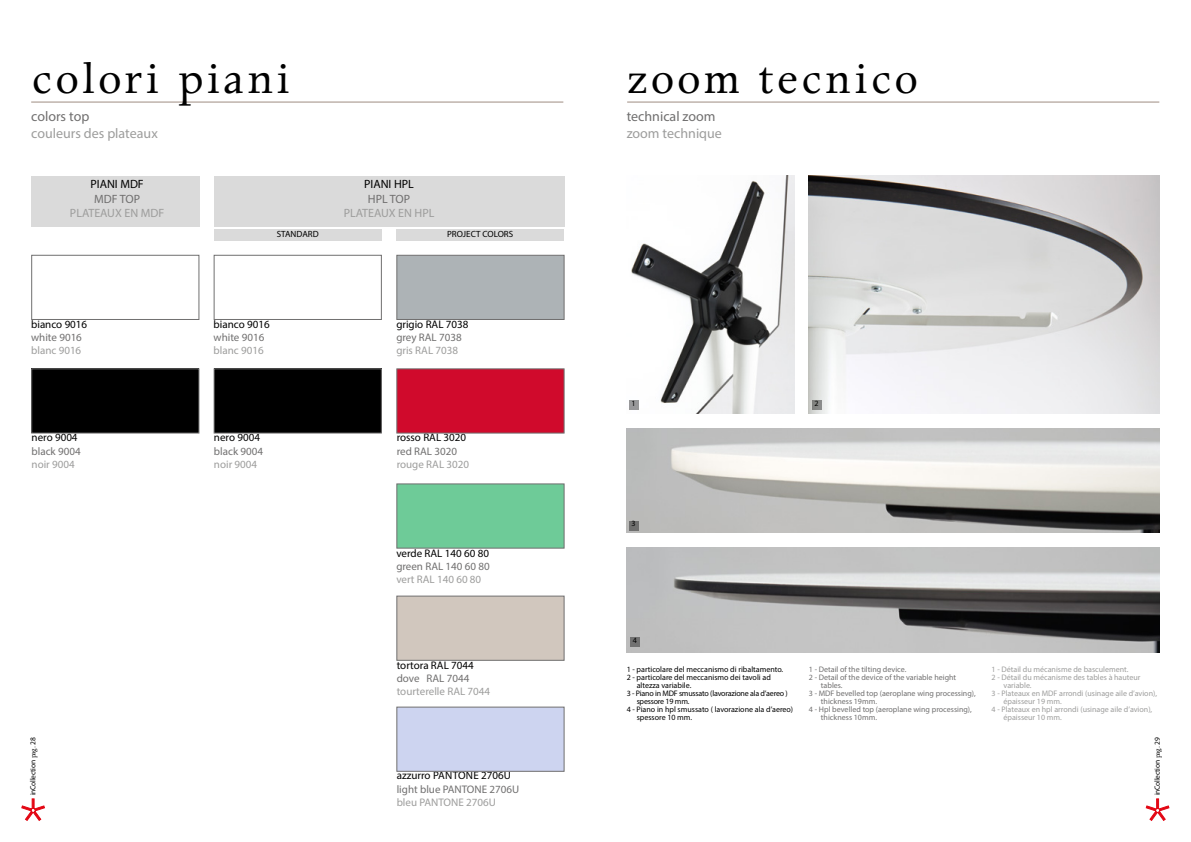
<style>
.page{position:relative;width:1191px;height:842px;background:#fff}
.page>*{position:absolute;margin:0;border:0;box-sizing:border-box;transform-origin:0 0}
.t1{font:48px "Apollo MT Std";letter-spacing:.07em;color:#000}
.t2{font:14px "Myriad Pro";color:#9d9d9c}
.t3{font:14px "Myriad Pro";color:#706f6f}
.t4{font:12px "Myriad Pro";color:#9d9d9c}
.t5{font:12px "Myriad Pro";color:#000}
.t6{font:12px "Myriad Pro";color:#706f6f}
.t7{font:11px "Myriad Pro";color:#000}
.t8{font:11px "Myriad Pro";color:#9d9d9c}
.t9{font:11px "Myriad Pro";color:#706f6f}
.t10{font:9px "Myriad Pro";color:#000}
.t11{font:8px "Myriad Pro";color:#9d9d9c}
.t12{font:8px "Myriad Pro";color:#706f6f}
.t13{font:8px "Myriad Pro";color:#000}
.t14{font:8px "Myriad Pro";letter-spacing:-.025em;color:#000}
.t15{font:7.5px "Myriad Pro";letter-spacing:-.025em;color:#000}
.s1{font-family:"Apollo MT Std"}
</style>
<div class="page">
<div style="left:31px;top:176px;width:168px;height:50px;background:#dadada"></div>
<div style="left:214px;top:176px;width:350px;height:50px;background:#dadada"></div>
<div style="left:214px;top:230px;width:168px;height:11px;background:#dadada"></div>
<div style="left:396px;top:230px;width:168px;height:11px;background:#dadada"></div>
<div style="left:32px;top:369px;width:167px;height:64px;background:#000"></div>
<hr style="left:31px;top:102px;width:532px;height:1px;background:#9e8c82">
<hr style="left:627px;top:102px;width:532px;height:1px;background:#9e8c82">
<img style="left:809px;top:176px;width:350px;height:238px">
<img style="left:629px;top:176px;width:166px;height:238px">
<img style="left:626px;top:547px;width:533px;height:105px">
<img style="left:626px;top:428px;width:533px;height:105px">
<div style="left:629px;top:401px;width:9px;height:9px;background:#98989a"></div>
<div style="left:629px;top:521px;width:9px;height:9px;background:#70706f"></div>
<div style="left:630px;top:638px;width:9px;height:9px;background:#727272"></div>
<div style="left:812px;top:401px;width:9px;height:9px;background:#848684"></div>
<div style="left:32px;top:255px;width:167px;height:65px;background:#fff;border:1px solid #706f6f"></div>
<div style="left:214px;top:255px;width:167px;height:65px;background:#fff;border:1px solid #706f6f"></div>
<div style="left:397px;top:255px;width:167px;height:65px;background:#adb3b6;border:1px solid #706f6f"></div>
<div style="left:397px;top:484px;width:167px;height:64px;background:#6ecb98;border:1px solid #706f6f"></div>
<div style="left:214px;top:369px;width:167px;height:64px;background:#000"></div>
<div style="left:397px;top:369px;width:167px;height:64px;background:#d00a2c;border:1px solid #706f6f"></div>
<div style="left:397px;top:596px;width:167px;height:64px;background:#d1c7be;border:1px solid #706f6f"></div>
<div style="left:397px;top:707px;width:167px;height:64px;background:#cdd4f0;border:1px solid #706f6f"></div>
<svg style="left:1146px;top:799px;width:23px;height:21px"></svg>
<svg style="left:22px;top:799px;width:23px;height:21px"></svg>
<h1 class="t1" style="left:32px;top:53px;width:260px">colori piani</h1>
<h1 class="t1" style="left:627px;top:53px;width:292px">zoom tecnico</h1>
<h2 class="t3" style="left:31px;top:108px;width:60px">colors top</h2>
<h2 class="t2" style="left:31px;top:125px;width:128px">couleurs des plateaux</h2>
<h3 class="t5" style="left:90px;top:177px;width:55px">PIANI MDF</h3>
<h3 class="t6" style="left:94px;top:191px;width:47px">MDF TOP</h3>
<h3 class="t4" style="left:70px;top:205px;width:96px">PLATEAUX EN MDF</h3>
<h3 class="t5" style="left:364px;top:177px;width:51px">PIANI HPL</h3>
<h3 class="t6" style="left:368px;top:191px;width:44px">HPL TOP</h3>
<h3 class="t4" style="left:344px;top:205px;width:92px">PLATEAUX EN HPL</h3>
<p class="t10" style="left:277px;top:228px;width:43px">STANDARD</p>
<p class="t10" style="left:447px;top:228px;width:68px">PROJECT COLORS</p>
<h2 class="t3" style="left:626px;top:108px;width:90px">technical zoom</h2>
<h2 class="t2" style="left:626px;top:125px;width:97px">zoom technique</h2>
<h3 class="t7" style="left:31px;top:317px;width:58px">bianco 9016</h3>
<h3 class="t9" style="left:31px;top:331px;width:52px">white 9016</h3>
<h3 class="t8" style="left:31px;top:344px;width:52px">blanc 9016</h3>
<h3 class="t7" style="left:214px;top:317px;width:58px">bianco 9016</h3>
<h3 class="t9" style="left:214px;top:331px;width:52px">white 9016</h3>
<h3 class="t8" style="left:214px;top:344px;width:52px">blanc 9016</h3>
<h3 class="t7" style="left:396px;top:317px;width:74px">grigio RAL 7038</h3>
<h3 class="t9" style="left:396px;top:331px;width:67px">grey RAL 7038</h3>
<h3 class="t8" style="left:396px;top:344px;width:63px">gris RAL 7038</h3>
<p class="t13" style="left:631px;top:398px;width:6px">1</p>
<p class="t13" style="left:814px;top:398px;width:6px">2</p>
<h3 class="t7" style="left:32px;top:431px;width:48px">nero 9004</h3>
<h3 class="t9" style="left:32px;top:444px;width:51px">black 9004</h3>
<h3 class="t8" style="left:32px;top:457px;width:45px">noir 9004</h3>
<h3 class="t7" style="left:214px;top:431px;width:48px">nero 9004</h3>
<h3 class="t9" style="left:214px;top:444px;width:51px">black 9004</h3>
<h3 class="t8" style="left:214px;top:457px;width:45px">noir 9004</h3>
<h3 class="t7" style="left:397px;top:431px;width:71px">rosso RAL 3020</h3>
<h3 class="t9" style="left:397px;top:444px;width:62px">red RAL 3020</h3>
<h3 class="t8" style="left:397px;top:457px;width:74px">rouge RAL 3020</h3>
<p class="t13" style="left:631px;top:519px;width:6px">3</p>
<h3 class="t7" style="left:396px;top:546px;width:94px">verde RAL 140 60 80</h3>
<h3 class="t9" style="left:396px;top:559px;width:95px">green RAL 140 60 80</h3>
<h3 class="t8" style="left:396px;top:572px;width:86px">vert RAL 140 60 80</h3>
<p class="t13" style="left:633px;top:635px;width:6px">4</p>
<h3 class="t7" style="left:397px;top:658px;width:79px">tortora RAL 7044</h3>
<h3 class="t9" style="left:397px;top:671px;width:74px">dove RAL 7044</h3>
<h3 class="t8" style="left:397px;top:685px;width:95px">tourterelle RAL 7044</h3>
<p class="t13" style="left:626px;top:665px;width:158px">1 - particolare del meccanismo di ribaltamento.</p>
<p class="t13" style="left:626px;top:673px;width:146px">2 - particolare del meccanismo dei tavoli ad</p>
<p class="t13" style="left:636px;top:681px;width:56px">altezza variabile.</p>
<p class="t14" style="left:626px;top:689px;width:163px">3 - Piano in MDF smussato (lavorazione ala d’aereo )</p>
<p class="t14" style="left:636px;top:697px;width:54px">spessore 19 mm.</p>
<p class="t13" style="left:626px;top:705px;width:168px">4 - Piano in hpl smussato ( lavorazione ala d’aereo)</p>
<p class="t13" style="left:636px;top:713px;width:57px">spessore 10 mm.</p>
<p class="t12" style="left:809px;top:665px;width:99px">1 - Detail of the tilting device.</p>
<p class="t12" style="left:809px;top:673px;width:149px">2 - Detail of the device of the variable height</p>
<p class="t12" style="left:821px;top:681px;width:23px">tables.</p>
<p class="t12" style="left:809px;top:689px;width:168px">3 - MDF bevelled top (aeroplane wing processing),</p>
<p class="t12" style="left:821px;top:697px;width:58px">thickness 19mm.</p>
<p class="t12" style="left:809px;top:705px;width:164px">4 - Hpl bevelled top (aeroplane wing processing),</p>
<p class="t12" style="left:821px;top:713px;width:58px">thickness 10mm.</p>
<p class="t11" style="left:991px;top:665px;width:138px">1 - Détail du mécanisme de basculement.</p>
<p class="t11" style="left:991px;top:673px;width:150px">2 - Détail du mécanisme des tables à hauteur</p>
<p class="t11" style="left:1003px;top:681px;width:30px">variable.</p>
<p class="t11" style="left:991px;top:689px;width:167px">3 - Plateaux en MDF arrondi (usinage aile d’avion),</p>
<p class="t11" style="left:1003px;top:697px;width:60px">épaisseur 19 mm.</p>
<p class="t11" style="left:991px;top:705px;width:162px">4 - Plateaux en hpl arrondi (usinage aile d’avion),</p>
<p class="t11" style="left:1003px;top:713px;width:60px">épaisseur 10 mm.</p>
<p class="t15" style="left:28px;top:795px;width:60px;rotate:-90deg">inCollection <span class="s1">pag.</span> 28</p>
<h3 class="t7" style="left:397px;top:769px;width:116px">azzurro PANTONE 2706U</h3>
<h3 class="t9" style="left:397px;top:782px;width:124px">light blue PANTONE 2706U</h3>
<h3 class="t8" style="left:397px;top:795px;width:101px">bleu PANTONE 2706U</h3>
<p class="t15" style="left:1152px;top:795px;width:60px;rotate:-90deg">inCollection <span class="s1">pag.</span> 29</p>
</div>
